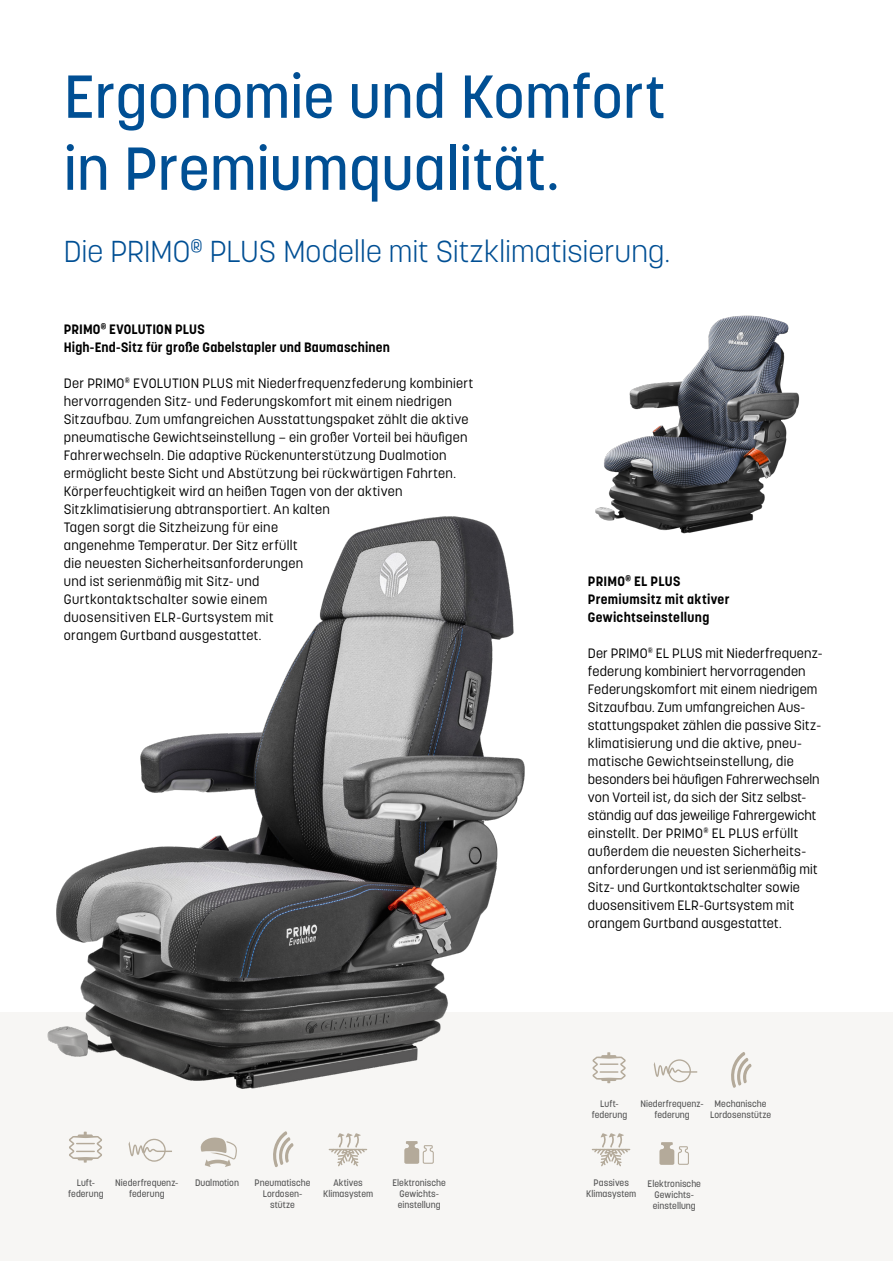
<style>
.page{position:relative;width:893px;height:1263px;background:#fff}
.page>*{position:absolute;margin:0;border:0;box-sizing:border-box;transform-origin:0 0}
.t1{font:500 60px/72px "Korolev";color:#004f94}
.t2{font:300 30px "Korolev";letter-spacing:.005em;color:#004f94}
.t3{font:13.5px/18px "Korolev";letter-spacing:.025em;color:#000}
.t4{font:700 13.5px/18px "Korolev";letter-spacing:.015em;color:#000}
.t5{font:500 9.3px/11.2px "Korolev";letter-spacing:.005em;color:#565656;text-align:center}
</style>
<div class="page">
<div style="left:0;top:1012px;width:893px;height:248px;background:#f7f6f4"></div>
<img style="left:47px;top:516px;width:478px;height:573px">
<svg style="left:69px;top:1131px;width:33px;height:31px"></svg>
<svg style="left:129px;top:1139px;width:43px;height:23px"></svg>
<svg style="left:273px;top:1131px;width:21px;height:36px"></svg>
<svg style="left:404px;top:1141px;width:30px;height:23px"></svg>
<svg style="left:329px;top:1133px;width:38px;height:33px"></svg>
<svg style="left:201px;top:1137px;width:36px;height:30px"></svg>
<img style="left:595px;top:315px;width:205px;height:219px">
<svg style="left:592px;top:1052px;width:34px;height:31px"></svg>
<svg style="left:654px;top:1059px;width:43px;height:23px"></svg>
<svg style="left:731px;top:1052px;width:21px;height:36px"></svg>
<svg style="left:659px;top:1142px;width:30px;height:23px"></svg>
<svg style="left:592px;top:1133px;width:38px;height:33px"></svg>
<h1 class="t1" style="left:64px;top:61px;width:603px">Ergonomie und Komfort in Premiumqualität.</h1>
<h2 class="t2" style="left:64px;top:232px;width:608px">Die PRIMO<sup>®</sup> PLUS Modelle mit Sitzklimatisierung.</h2>
<p class="t4" style="left:64px;top:320px;width:327px">PRIMO<sup>®</sup> EVOLUTION PLUS<br>High-End-Sitz für große Gabelstapler und Baumaschinen</p>
<p class="t3" style="left:64px;top:374px;width:411px">Der PRIMO<sup>®</sup> EVOLUTION PLUS mit Niederfrequenzfederung kombiniert hervorragenden Sitz- und Federungskomfort mit einem niedrigen Sitzaufbau. Zum umfangreichen Ausstattungspaket zählt die aktive pneumatische Gewichtseinstellung – ein großer Vorteil bei häufigen Fahrerwechseln. Die adaptive Rückenunterstützung Dualmotion ermöglicht beste Sicht und Abstützung bei rückwärtigen Fahrten.<br>Körperfeuchtigkeit wird an heißen Tagen von der aktiven Sitzklimatisierung abtransportiert. An kalten<br>Tagen sorgt die Sitzheizung für eine<br>angenehme Temperatur. Der Sitz erfüllt<br>die neuesten Sicherheitsanforderungen<br>und ist serienmäßig mit Sitz- und<br>Gurtkontaktschalter sowie einem<br>duosensitiven ELR-Gurtsystem mit<br>orangem Gurtband ausgestattet.</p>
<p class="t4" style="left:588px;top:572px;width:143px">PRIMO<sup>®</sup> EL PLUS<br>Premiumsitz mit aktiver<br>Gewichtseinstellung</p>
<p class="t3" style="left:588px;top:644px;width:235px">Der PRIMO<sup>®</sup> EL PLUS mit Niederfrequenz&shy;federung kombiniert hervorragenden Federungskomfort mit einem niedrigem Sitzaufbau. Zum umfangreichen Aus&shy;stattungspaket zählen die passive Sitz&shy;klimatisierung und die aktive, pneu&shy;matische Gewichtseinstellung, die besonders bei häufigen Fahrerwechseln von Vorteil ist, da sich der Sitz selbst&shy;ständig auf das jeweilige Fahrergewicht einstellt. Der PRIMO<sup>®</sup> EL PLUS erfüllt außerdem die neuesten Sicherheits&shy;anforderungen und ist serienmäßig mit Sitz- und Gurtkontaktschalter sowie duosensitivem ELR-Gurtsystem mit orangem Gurtband ausgestattet.</p>
<p class="t5" style="left:592px;top:1097px;width:37px">Luft&shy;federung</p>
<p class="t5" style="left:640px;top:1097px;width:65px">Niederfrequenz&shy;federung</p>
<p class="t5" style="left:710px;top:1098px;width:63px">Mechanische<br>Lordosenstütze</p>
<p class="t5" style="left:68px;top:1177px;width:37px">Luft&shy;federung</p>
<p class="t5" style="left:115px;top:1177px;width:65px">Niederfrequenz&shy;federung</p>
<p class="t5" style="left:255px;top:1177px;width:57px">Pneumatische<br>Lordosen&shy;stütze</p>
<p class="t5" style="left:392px;top:1177px;width:55px">Elektronische<br>Gewichts&shy;einstellung</p>
<p class="t5" style="left:195px;top:1177px;width:45px">Dualmotion</p>
<p class="t5" style="left:323px;top:1177px;width:52px">Aktives<br>Klimasystem</p>
<p class="t5" style="left:586px;top:1177px;width:52px">Passives<br>Klimasystem</p>
<p class="t5" style="left:648px;top:1178px;width:55px">Elektronische<br>Gewichts&shy;einstellung</p>
</div>
